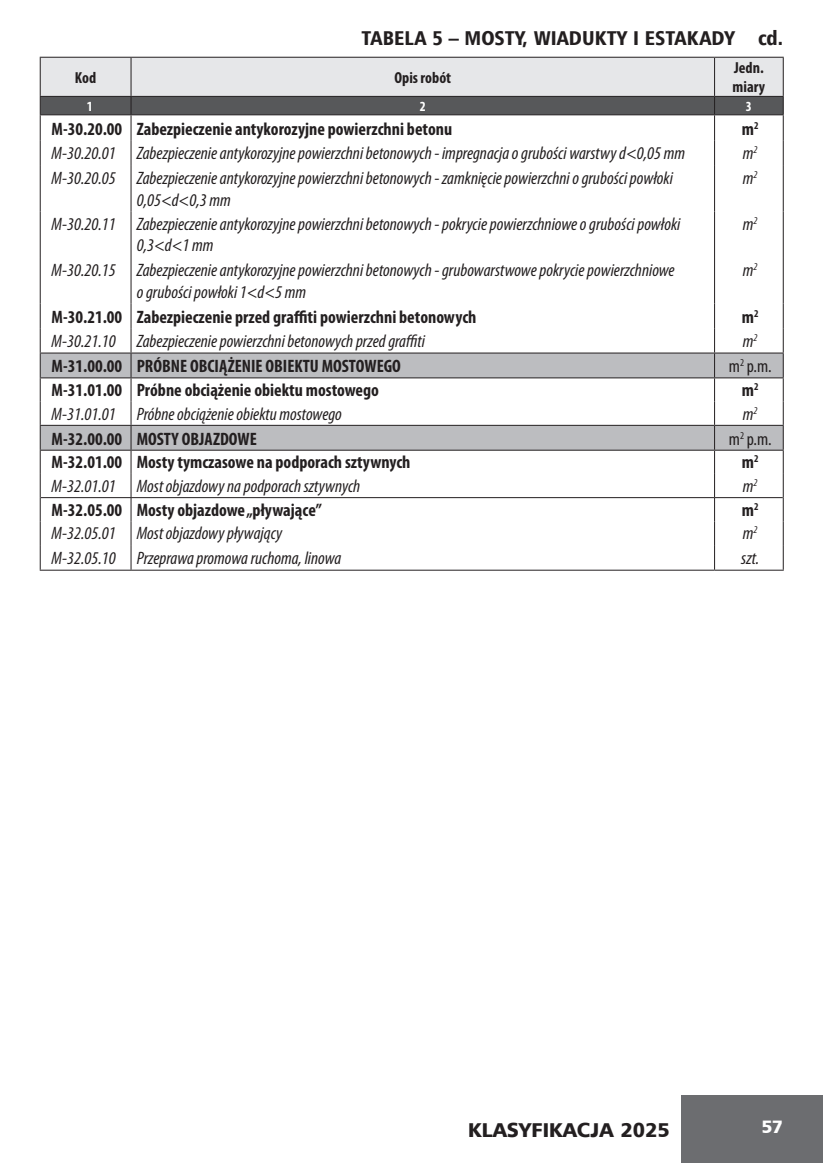
<style>
.page{position:relative;width:823px;height:1163px;background:#fff}
.page>*{position:absolute;margin:0;border:0;box-sizing:border-box;transform-origin:0 0}
.t1{font:20px "Humnst 777 Blk Cn EU";color:#231f20}
.t2{font:20px "Humnst 777 Blk EU";color:#231f20}
.t3{font:italic condensed 18px/21.6px "Myriad Pro";color:#231f20}
.t4{font:700 condensed 18px "Myriad Pro";color:#231f20}
.t5{font:condensed 18px "Myriad Pro";color:#231f20}
.t6{font:18px "Humnst 777 Blk EU";color:#fff}
.t7{font:700 condensed 16px/19.2px "Myriad Pro";color:#231f20}
.t8{font:700 condensed 14px "Myriad Pro";color:#fff}
</style>
<div class="page">
<div style="left:680px;top:1094px;width:142px;height:68px;background:#6c6d70"></div>
<svg style="left:41px;top:353px;width:741px;height:96px;fill:#bcbdc0"></svg>
<hr style="left:40px;top:352px;width:91px;height:1px;background:#231f20">
<hr style="left:131px;top:352px;width:583px;height:1px;background:#231f20">
<hr style="left:714px;top:352px;width:69px;height:1px;background:#231f20">
<hr style="left:40px;top:377px;width:91px;height:1px;background:#231f20">
<hr style="left:131px;top:377px;width:583px;height:1px;background:#231f20">
<hr style="left:714px;top:377px;width:69px;height:1px;background:#231f20">
<hr style="left:40px;top:165px;width:1px;height:46px;background:#231f20">
<hr style="left:130px;top:165px;width:1px;height:46px;background:#231f20">
<hr style="left:713px;top:165px;width:1px;height:46px;background:#231f20">
<hr style="left:782px;top:165px;width:1px;height:46px;background:#231f20">
<hr style="left:40px;top:211px;width:1px;height:47px;background:#231f20">
<hr style="left:130px;top:211px;width:1px;height:47px;background:#231f20">
<hr style="left:713px;top:211px;width:1px;height:47px;background:#231f20">
<hr style="left:782px;top:211px;width:1px;height:47px;background:#231f20">
<hr style="left:40px;top:258px;width:1px;height:45px;background:#231f20">
<hr style="left:130px;top:258px;width:1px;height:45px;background:#231f20">
<hr style="left:713px;top:258px;width:1px;height:45px;background:#231f20">
<hr style="left:782px;top:258px;width:1px;height:45px;background:#231f20">
<svg style="left:40px;top:303px;width:1px;height:266px"></svg>
<svg style="left:130px;top:303px;width:1px;height:266px"></svg>
<svg style="left:713px;top:352px;width:1px;height:147px"></svg>
<svg style="left:782px;top:303px;width:1px;height:266px"></svg>
<svg style="left:40px;top:57px;width:743px;height:108px"></svg>
<hr style="left:40px;top:114px;width:91px;height:1px;background:#231f20">
<hr style="left:131px;top:114px;width:583px;height:1px;background:#231f20">
<hr style="left:714px;top:114px;width:69px;height:1px;background:#231f20">
<hr style="left:40px;top:569px;width:91px;height:1px;background:#231f20">
<hr style="left:131px;top:569px;width:583px;height:1px;background:#231f20">
<hr style="left:714px;top:569px;width:69px;height:1px;background:#231f20">
<hr style="left:41px;top:497px;width:90px;height:1px;background:#231f20">
<hr style="left:131px;top:497px;width:583px;height:1px;background:#231f20">
<hr style="left:714px;top:497px;width:68px;height:1px;background:#231f20">
<hr style="left:40px;top:425px;width:91px;height:1px;background:#231f20">
<hr style="left:131px;top:425px;width:583px;height:1px;background:#231f20">
<hr style="left:714px;top:425px;width:69px;height:1px;background:#231f20">
<hr style="left:40px;top:449px;width:91px;height:1px;background:#231f20">
<hr style="left:131px;top:449px;width:583px;height:1px;background:#231f20">
<hr style="left:714px;top:449px;width:69px;height:1px;background:#231f20">
<p class="t1" style="left:361px;top:25px;width:423px">TABELA 5 – MOSTY, WIADUKTY I ESTAKADY cd.</p>
<p class="t7" style="left:75px;top:67px;width:23px">Kod</p>
<p class="t7" style="left:394px;top:67px;width:58px">Opis robót</p>
<p class="t7" style="left:732px;top:58px;width:34px">Jedn. miary</p>
<p class="t8" style="left:87px;top:97px;width:7px">1</p>
<p class="t8" style="left:419px;top:97px;width:7px">2</p>
<p class="t8" style="left:745px;top:97px;width:7px">3</p>
<p class="t4" style="left:52px;top:117px;width:402px">M-30.20.00 Zabezpieczenie antykorozyjne powierzchni betonu</p>
<p class="t4" style="left:741px;top:117px;width:18px">m<sup>2</sup></p>
<p class="t3" style="left:52px;top:142px;width:634px">M-30.20.01 Zabezpieczenie antykorozyjne powierzchni betonowych - impregnacja o grubości warstwy d&lt;0,05 mm</p>
<p class="t3" style="left:742px;top:142px;width:16px">m<sup>2</sup></p>
<p class="t3" style="left:137px;top:167px;width:537px;text-indent:-85px">M-30.20.05 Zabezpieczenie antykorozyjne powierzchni betonowych - zamknięcie powierzchni o grubości powłoki<br>0,05&lt;d&lt;0,3 mm</p>
<p class="t3" style="left:742px;top:167px;width:16px">m<sup>2</sup></p>
<p class="t3" style="left:137px;top:212px;width:545px;text-indent:-85px">M-30.20.11 Zabezpieczenie antykorozyjne powierzchni betonowych - pokrycie powierzchniowe o grubości powłoki<br>0,3&lt;d&lt;1 mm</p>
<p class="t3" style="left:742px;top:212px;width:16px">m<sup>2</sup></p>
<p class="t3" style="left:137px;top:259px;width:539px;text-indent:-85px">M-30.20.15 Zabezpieczenie antykorozyjne powierzchni betonowych - grubowarstwowe pokrycie powierzchniowe o grubości powłoki 1&lt;d&lt;5 mm</p>
<p class="t3" style="left:742px;top:259px;width:16px">m<sup>2</sup></p>
<p class="t4" style="left:52px;top:305px;width:426px">M-30.21.00 Zabezpieczenie przed graffiti powierzchni betonowych</p>
<p class="t4" style="left:741px;top:305px;width:18px">m<sup>2</sup></p>
<p class="t3" style="left:52px;top:330px;width:374px">M-30.21.10 Zabezpieczenie powierzchni betonowych przed graffiti</p>
<p class="t3" style="left:742px;top:330px;width:16px">m<sup>2</sup></p>
<p class="t4" style="left:52px;top:355px;width:350px">M-31.00.00 PRÓBNE OBCIĄŻENIE OBIEKTU MOSTOWEGO</p>
<p class="t5" style="left:728px;top:355px;width:44px">m<sup>2</sup> p.m.</p>
<p class="t4" style="left:52px;top:378px;width:329px">M-31.01.00 Próbne obciążenie obiektu mostowego</p>
<p class="t4" style="left:741px;top:378px;width:18px">m<sup>2</sup></p>
<p class="t3" style="left:52px;top:402px;width:292px">M-31.01.01 Próbne obciążenie obiektu mostowego</p>
<p class="t3" style="left:742px;top:402px;width:16px">m<sup>2</sup></p>
<p class="t4" style="left:52px;top:427px;width:207px">M-32.00.00 MOSTY OBJAZDOWE</p>
<p class="t5" style="left:728px;top:427px;width:44px">m<sup>2</sup> p.m.</p>
<p class="t4" style="left:52px;top:451px;width:360px">M-32.01.00 Mosty tymczasowe na podporach sztywnych</p>
<p class="t4" style="left:741px;top:451px;width:18px">m<sup>2</sup></p>
<p class="t3" style="left:52px;top:475px;width:310px">M-32.01.01 Most objazdowy na podporach sztywnych</p>
<p class="t3" style="left:742px;top:475px;width:16px">m<sup>2</sup></p>
<p class="t4" style="left:52px;top:498px;width:271px">M-32.05.00 Mosty objazdowe „pływające”</p>
<p class="t4" style="left:741px;top:498px;width:18px">m<sup>2</sup></p>
<p class="t3" style="left:52px;top:522px;width:232px">M-32.05.01 Most objazdowy pływający</p>
<p class="t3" style="left:742px;top:522px;width:16px">m<sup>2</sup></p>
<p class="t3" style="left:52px;top:547px;width:291px">M-32.05.10 Przeprawa promowa ruchoma, linowa</p>
<p class="t3" style="left:740px;top:547px;width:20px">szt.</p>
<p class="t2" style="left:468px;top:1116px;width:203px">KLASYFIKACJA 2025</p>
<p class="t6" style="left:760px;top:1114px;width:21px">57</p>
</div>
